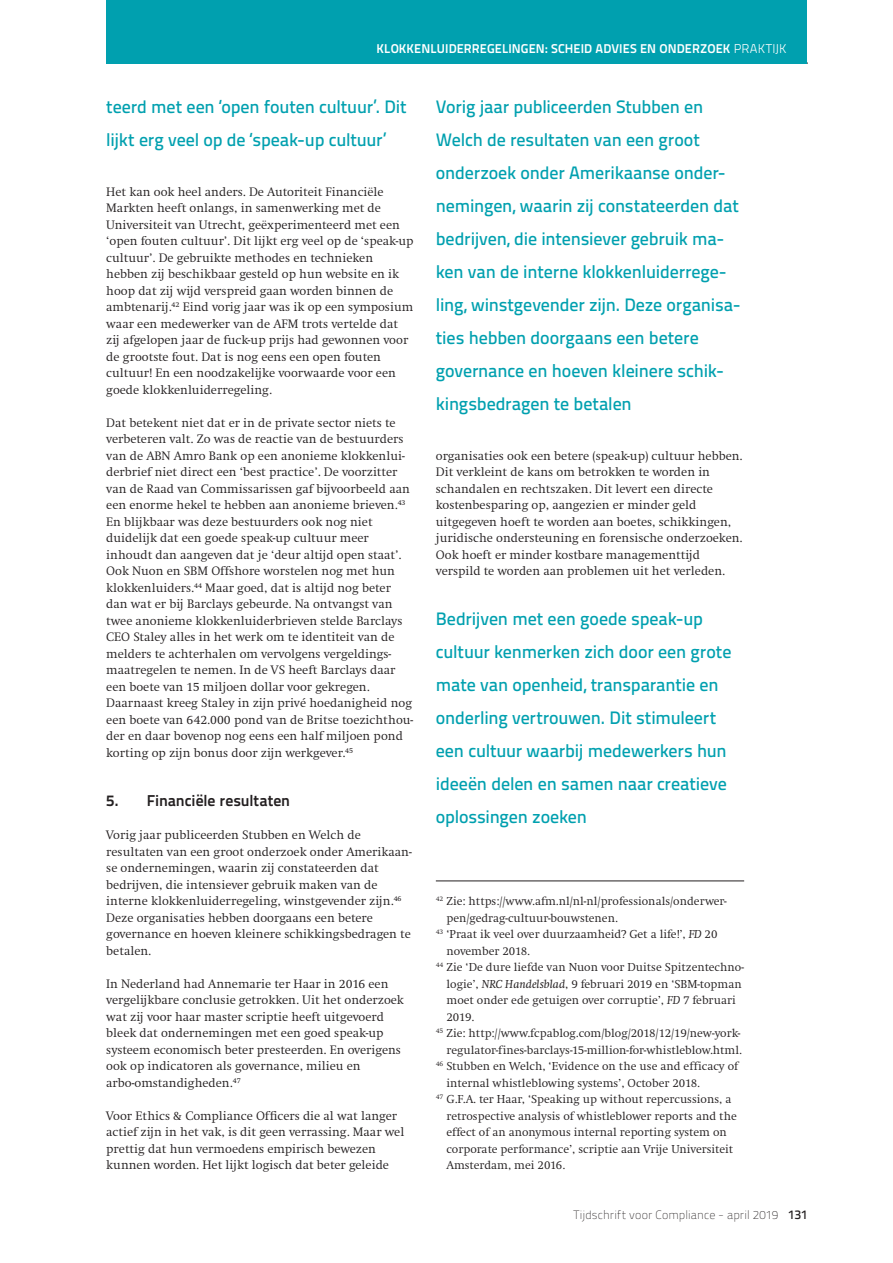
<style>
.page{position:relative;width:893px;height:1263px;background:#fff}
.page>*{position:absolute;margin:0;border:0;box-sizing:border-box;transform-origin:0 0}
.t1{font:500 18px/33px "Titillium Text 22 L";letter-spacing:-.01em;color:#00a0af}
.t2{font:700 15.75px "Titillium Text 22 L";color:#231f20}
.t3{font:300 12.75px/16.5px "Swift";color:#231f20}
.t4{font:700 12.75px "Titillium Text 22 L";letter-spacing:.005em;color:#fff}
.t5{font:300 12px "Swift";color:#231f20}
.t6{font:100 12px "Titillium Text 22 L";letter-spacing:.01em;color:#231f20}
.s1{font-weight:300}
.s2{font-weight:400;font-style:italic}
.s3{font-weight:500;font-size:12.75px}
</style>
<div class="page">
<hr style="left:106px;top:63px;width:702px;height:1px;background:#231f20">
<div style="left:106px;top:0;width:700px;height:64px;background:#00a0af"></div>
<hr style="left:436px;top:881px;width:308px;height:1px;background:#231f20">
<p class="t4" style="left:377px;top:44px;width:412px">KLOKKENLUIDERREGELINGEN: SCHEID ADVIES EN ONDERZOEK <span class="s1">PRAKTIJK</span></p>
<h1 class="t1" style="left:106px;top:92px;width:302px">teerd met een ‘open fouten cultuur’. Dit lijkt erg veel op de ‘speak-up cultuur’</h1>
<p class="t3" style="left:106px;top:185px;width:309px">Het kan ook heel anders. De Autoriteit Financiële Markten heeft onlangs, in samenwerking met de Universiteit van Utrecht, geëxperimenteerd met een ‘open fouten cultuur’. Dit lijkt erg veel op de ‘speak-up cultuur’. De gebruikte methodes en technieken hebben zij beschikbaar gesteld op hun website en ik hoop dat zij wijd verspreid gaan worden binnen de ambtenarij.<sup>42</sup> Eind vorig jaar was ik op een symposium waar een medewerker van de AFM trots vertelde dat zij afgelopen jaar de fuck-up prijs had gewonnen voor de grootste fout. Dat is nog eens een open fouten cultuur! En een noodzakelijke voorwaarde voor een goede klokkenluiderregeling.</p>
<p class="t3" style="left:106px;top:416px;width:308px">Dat betekent niet dat er in de private sector niets te verbeteren valt. Zo was de reactie van de bestuurders van de ABN Amro Bank op een anonieme klokkenlui&shy;derbrief niet direct een ‘best practice’. De voorzitter van de Raad van Commissarissen gaf bijvoorbeeld aan een enorme hekel te hebben aan anonieme brieven.<sup>43<br></sup>En blijkbaar was deze bestuurders ook nog niet duidelijk dat een goede speak-up cultuur meer inhoudt dan aangeven dat je ‘deur altijd open staat’.<br>Ook Nuon en SBM Offshore worstelen nog met hun klokkenluiders.<sup>44</sup> Maar goed, dat is altijd nog beter dan wat er bij Barclays gebeurde. Na ontvangst van twee anonieme klokkenluiderbrieven stelde Barclays CEO Staley alles in het werk om te identiteit van de melders te achterhalen om vervolgens vergeldings&shy;maatregelen te nemen. In de VS heeft Barclays daar een boete van 15 miljoen dollar voor gekregen.<br>Daarnaast kreeg Staley in zijn privé hoedanigheid nog een boete van 642.000 pond van de Britse toezichthou&shy;der en daar bovenop nog eens een half miljoen pond korting op zijn bonus door zijn werkgever.<sup>45</sup></p>
<p class="t2" style="left:106px;top:795px;width:185px">5. Financiële resultaten</p>
<p class="t3" style="left:106px;top:828px;width:307px">Vorig jaar publiceerden Stubben en Welch de resultaten van een groot onderzoek onder Amerikaan&shy;se ondernemingen, waarin zij constateerden dat bedrijven, die intensiever gebruik maken van de interne klokkenluiderregeling, winstgevender zijn.<sup>46<br></sup>Deze organisaties hebben doorgaans een betere governance en hoeven kleinere schikkingsbedragen te betalen.</p>
<p class="t3" style="left:106px;top:977px;width:299px">In Nederland had Annemarie ter Haar in 2016 een vergelijkbare conclusie getrokken. Uit het onderzoek wat zij voor haar master scriptie heeft uitgevoerd bleek dat ondernemingen met een goed speak-up systeem economisch beter presteerden. En overigens ook op indicatoren als governance, milieu en arbo-omstandigheden.<sup>47</sup></p>
<p class="t3" style="left:106px;top:1109px;width:299px">Voor Ethics &amp; Compliance Officers die al wat langer actief zijn in het vak, is dit geen verrassing. Maar wel prettig dat hun vermoedens empirisch bewezen kunnen worden. Het lijkt logisch dat beter geleide</p>
<p class="t1" style="left:436px;top:92px;width:306px">Vorig jaar publiceerden Stubben en Welch de resultaten van een groot onderzoek onder Amerikaanse onder&shy;nemingen, waarin zij constateerden dat bedrijven, die intensiever gebruik ma&shy;ken van de interne klokkenluiderrege&shy;ling, winstgevender zijn. Deze organisa&shy;ties hebben doorgaans een betere governance en hoeven kleinere schik&shy;kingsbedragen te betalen</p>
<p class="t3" style="left:436px;top:449px;width:308px">organisaties ook een betere (speak-up) cultuur hebben.<br>Dit verkleint de kans om betrokken te worden in schandalen en rechtszaken. Dit levert een directe kostenbesparing op, aangezien er minder geld uitgegeven hoeft te worden aan boetes, schikkingen, juridische ondersteuning en forensische onderzoeken.<br>Ook hoeft er minder kostbare managementtijd verspild te worden aan problemen uit het verleden.</p>
<p class="t1" style="left:436px;top:604px;width:297px">Bedrijven met een goede speak-up cultuur kenmerken zich door een grote mate van openheid, transparantie en onderling vertrouwen. Dit stimuleert een cultuur waarbij medewerkers hun ideeën delen en samen naar creatieve oplossingen zoeken</p>
<p class="t5" style="left:436px;top:897px;width:292px"><sup>42</sup> Zie: https://www.afm.nl/nl-nl/professionals/onderwer-</p>
<p class="t5" style="left:446px;top:913px;width:173px">pen/gedrag-cultuur-bouwstenen.</p>
<p class="t5" style="left:436px;top:930px;width:283px"><sup>43</sup> ‘Praat ik veel over duurzaamheid? Get a life!’, <span class="s2">FD</span> 20</p>
<p class="t5" style="left:446px;top:946px;width:85px">november 2018.</p>
<p class="t5" style="left:436px;top:963px;width:309px"><sup>44</sup> Zie ‘De dure liefde van Nuon voor Duitse Spitzentechno-</p>
<p class="t5" style="left:446px;top:979px;width:297px">logie’, <span class="s2">NRC Handelsblad</span>, 9 februari 2019 en ‘SBM-topman</p>
<p class="t5" style="left:446px;top:996px;width:291px">moet onder ede getuigen over corruptie’, <span class="s2">FD</span> 7 februari</p>
<p class="t5" style="left:446px;top:1012px;width:29px">2019.</p>
<p class="t5" style="left:436px;top:1029px;width:306px"><sup>45</sup> Zie: http://www.fcpablog.com/blog/2018/12/19/new-york-</p>
<p class="t5" style="left:446px;top:1045px;width:297px">regulator-fines-barclays-15-million-for-whistleblow.html.</p>
<p class="t5" style="left:436px;top:1062px;width:304px"><sup>46</sup> Stubben en Welch, ‘Evidence on the use and efficacy of</p>
<p class="t5" style="left:446px;top:1078px;width:255px">internal whistleblowing systems’, October 2018.</p>
<p class="t5" style="left:436px;top:1095px;width:297px"><sup>47</sup> G.F.A. ter Haar, ‘Speaking up without repercussions, a</p>
<p class="t5" style="left:446px;top:1111px;width:292px">retrospective analysis of whistleblower reports and the</p>
<p class="t5" style="left:446px;top:1128px;width:282px">effect of an anonymous internal reporting system on</p>
<p class="t5" style="left:446px;top:1144px;width:288px">corporate performance’, scriptie aan Vrije Universiteit</p>
<p class="t5" style="left:446px;top:1161px;width:120px">Amsterdam, mei 2016.</p>
<p class="t6" style="left:573px;top:1208px;width:236px">Tijdschrift voor Compliance - april 2019 <span class="s3">131</span></p>
</div>
